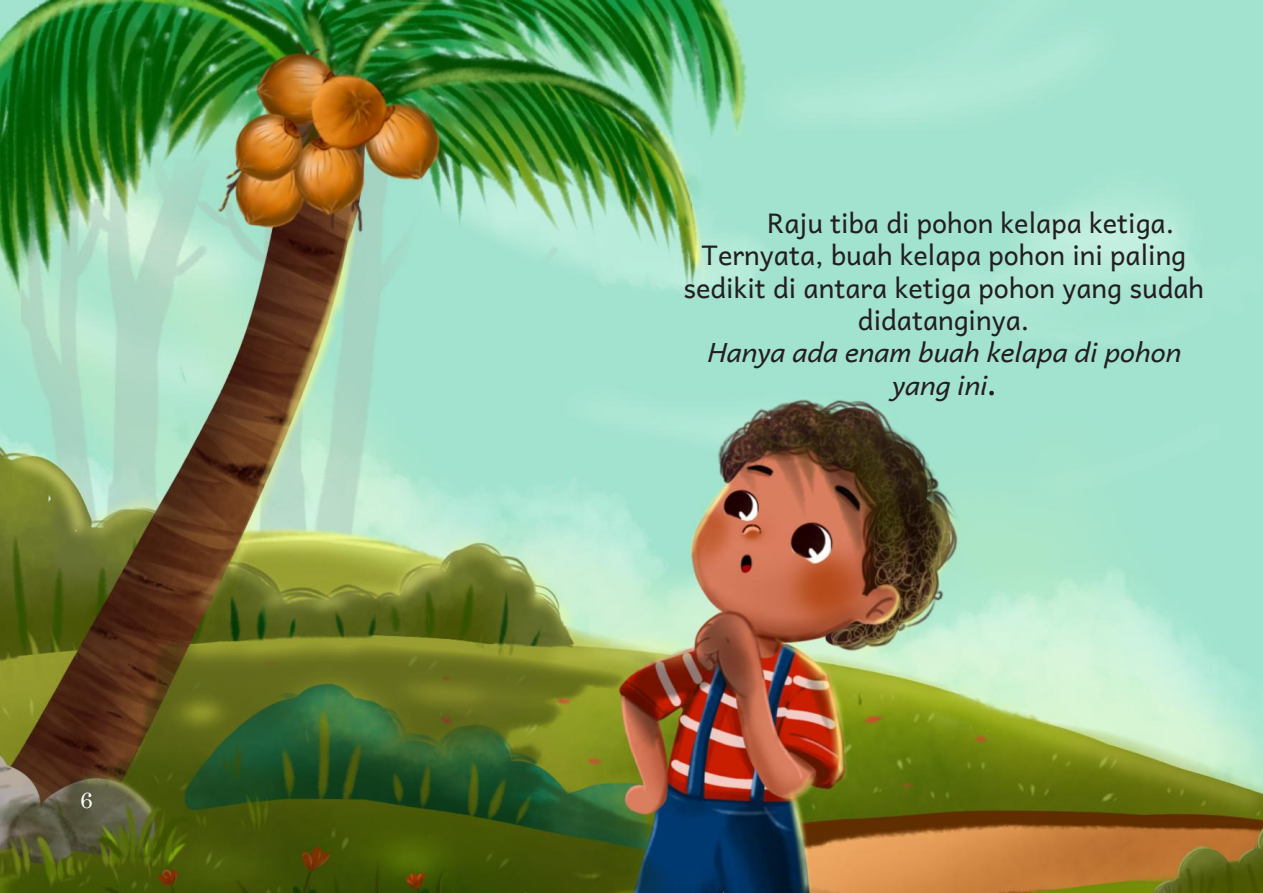
<style>
.page{position:relative;width:1263px;height:893px;background:#fff}
.page>*{position:absolute;margin:0;border:0;box-sizing:border-box;transform-origin:0 0}
.t1{font:27px/32.4px "Andika New Basic";color:#231f20;text-align:center}
.t2{font:italic 27px/32.4px "Andika New Basic";color:#231f20;text-align:center}
.t3{font:22.5px "Century Schoolbook";color:#fff}
.s1{font-weight:700;font-style:normal}
</style>
<div class="page">
<img style="left:0;top:0;width:1263px;height:893px">
<p class="t3" style="left:80px;top:781px;width:14px">6</p>
<p class="t1" style="left:767px;top:203px;width:409px">Raju tiba di pohon kelapa ketiga.</p>
<p class="t1" style="left:683px;top:235px;width:522px">Ternyata, buah kelapa pohon ini paling sedikit di antara ketiga pohon yang sudah didatanginya.</p>
<p class="t2" style="left:707px;top:333px;width:475px">Hanya ada enam buah kelapa di pohon yang ini<span class="s1">.</span></p>
</div>
